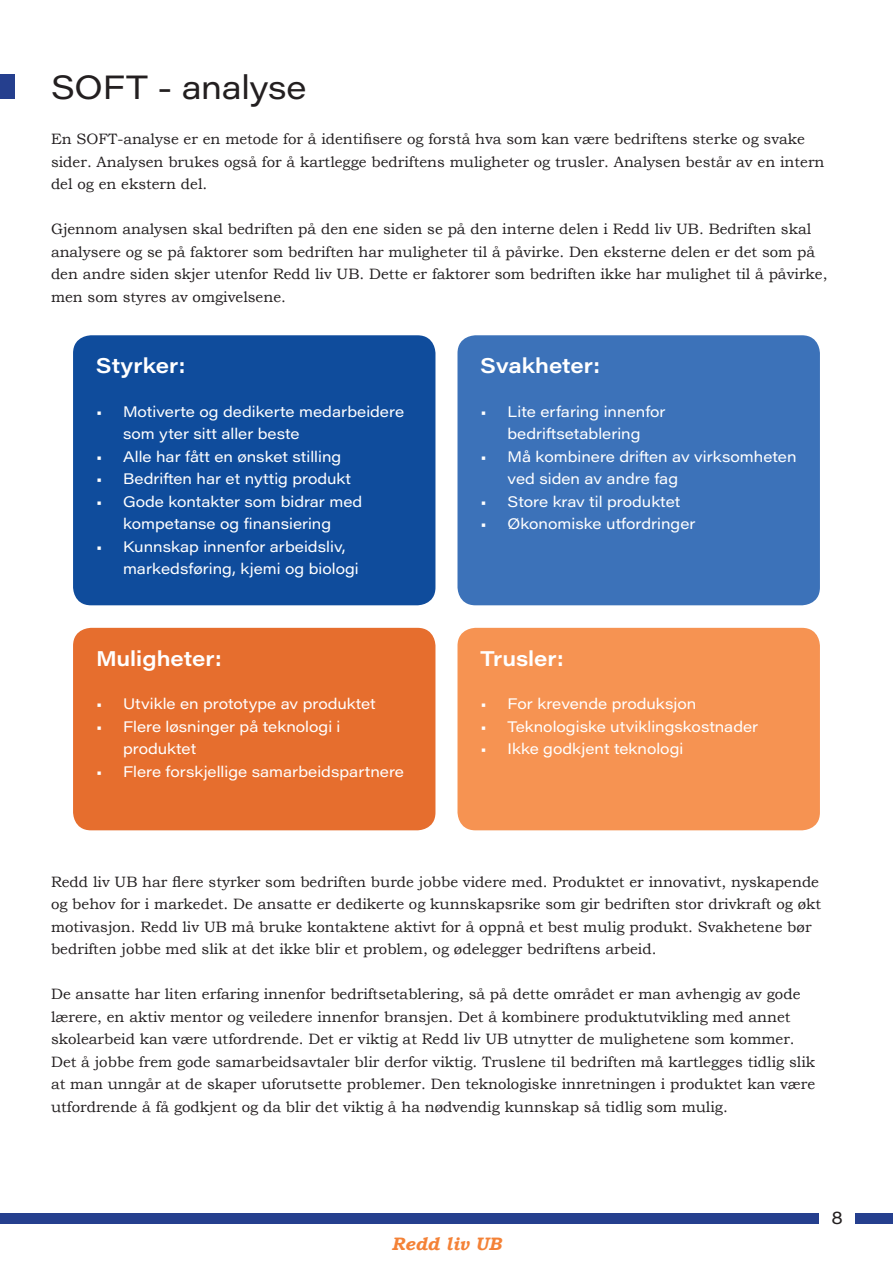
<style>
.page{position:relative;width:893px;height:1263px;background:#fff}
.page>*{position:absolute;margin:0;border:0;box-sizing:border-box;transform-origin:0 0}
.t1{font:33px "Acumin Pro Wide";letter-spacing:-.01em;color:#231f20}
.t2{font:600 21px "Acumin Pro Wide";color:#fff}
.t3{font:italic 700 18px "Bookman Old Style";color:#f48237}
.t4{font:18px "Acumin Pro Wide";color:#231f20}
.t5{font:15px/22.5px "Bookman Old Style";color:#231f20}
.t6{font:15px/22.5px "Acumin Pro Wide";color:#fff}
</style>
<div class="page">
<div style="left:856px;top:1213px;width:37px;height:11px;background:#253f8e"></div>
<div style="left:0;top:1213px;width:819px;height:11px;background:#253f8e"></div>
<div style="left:73px;top:335px;width:362px;height:270px;background:#0f4c9c;border-radius:18px"></div>
<div style="left:457px;top:335px;width:363px;height:270px;background:#3c72b9;border-radius:18px"></div>
<div style="left:73px;top:628px;width:362px;height:202px;background:#e66e2e;border-radius:18px"></div>
<div style="left:457px;top:628px;width:363px;height:202px;background:#f69352;border-radius:18px"></div>
<div style="left:0;top:74px;width:14px;height:25px;background:#253f8e"></div>
<p class="t1" style="left:51px;top:64px;width:257px">SOFT - analyse</p>
<p class="t5" style="left:51px;top:128px;width:775px">En SOFT-analyse er en metode for å identifisere og forstå hva som kan være bedriftens sterke og svake sider. Analysen brukes også for å kartlegge bedriftens muligheter og trusler. Analysen består av en intern del og en ekstern del.</p>
<p class="t5" style="left:51px;top:218px;width:778px">Gjennom analysen skal bedriften på den ene siden se på den interne delen i Redd liv UB. Bedriften skal analysere og se på faktorer som bedriften har muligheter til å påvirke. Den eksterne delen er det som på den andre siden skjer utenfor Redd liv UB. Dette er faktorer som bedriften ikke har mulighet til å påvirke, men som styres av omgivelsene.</p>
<p class="t2" style="left:96px;top:351px;width:91px">Styrker:</p>
<p class="t6" style="left:123px;top:399px;width:282px;text-indent:-27px">• Motiverte og dedikerte medarbeidere som yter sitt aller beste</p>
<p class="t6" style="left:96px;top:444px;width:247px">• Alle har fått en ønsket stilling</p>
<p class="t6" style="left:96px;top:467px;width:257px">• Bedriften har et nyttig produkt</p>
<p class="t6" style="left:96px;top:489px;width:268px;text-align:center">• Gode kontakter som bidrar med kompetanse og finansiering</p>
<p class="t6" style="left:123px;top:534px;width:237px;text-indent:-27px">• Kunnskap innenfor arbeidsliv, markedsføring, kjemi og biologi</p>
<p class="t2" style="left:96px;top:643px;width:127px">Muligheter:</p>
<p class="t6" style="left:96px;top:692px;width:281px">• Utvikle en prototype av produktet</p>
<p class="t6" style="left:123px;top:714px;width:219px;text-indent:-27px">• Flere løsninger på teknologi i produktet</p>
<p class="t6" style="left:96px;top:759px;width:309px">• Flere forskjellige samarbeidspartnere</p>
<p class="t2" style="left:480px;top:351px;width:121px">Svakheter:</p>
<p class="t6" style="left:480px;top:399px;width:187px;text-align:center">• Lite erfaring innenfor bedriftsetablering</p>
<p class="t6" style="left:507px;top:444px;width:290px;text-indent:-27px">• Må kombinere driften av virksomheten ved siden av andre fag</p>
<p class="t6" style="left:480px;top:489px;width:201px">• Store krav til produktet</p>
<p class="t6" style="left:480px;top:512px;width:216px">• Økonomiske utfordringer</p>
<p class="t2" style="left:480px;top:643px;width:85px">Trusler:</p>
<p class="t6" style="left:480px;top:692px;width:217px">• For krevende produksjon</p>
<p class="t6" style="left:480px;top:714px;width:279px">• Teknologiske utviklingskostnader</p>
<p class="t6" style="left:480px;top:737px;width:204px">• Ikke godkjent teknologi</p>
<p class="t5" style="left:51px;top:870px;width:772px">Redd liv UB har flere styrker som bedriften burde jobbe videre med. Produktet er innovativt, nyskapende og behov for i markedet. De ansatte er dedikerte og kunnskapsrike som gir bedriften stor drivkraft og økt motivasjon. Redd liv UB må bruke kontaktene aktivt for å oppnå et best mulig produkt. Svakhetene bør bedriften jobbe med slik at det ikke blir et problem, og ødelegger bedriftens arbeid.</p>
<p class="t5" style="left:51px;top:983px;width:766px">De ansatte har liten erfaring innenfor bedriftsetablering, så på dette området er man avhengig av gode lærere, en aktiv mentor og veiledere innenfor bransjen. Det å kombinere produktutvikling med annet skolearbeid kan være utfordrende. Det er viktig at Redd liv UB utnytter de mulighetene som kommer.<br>Det å jobbe frem gode samarbeidsavtaler blir derfor viktig. Truslene til bedriften må kartlegges tidlig slik at man unngår at de skaper uforutsette problemer. Den teknologiske innretningen i produktet kan være utfordrende å få godkjent og da blir det viktig å ha nødvendig kunnskap så tidlig som mulig.</p>
<p class="t3" style="left:392px;top:1230px;width:111px">Redd liv UB</p>
<p class="t4" style="left:831px;top:1205px;width:13px">8</p>
</div>
